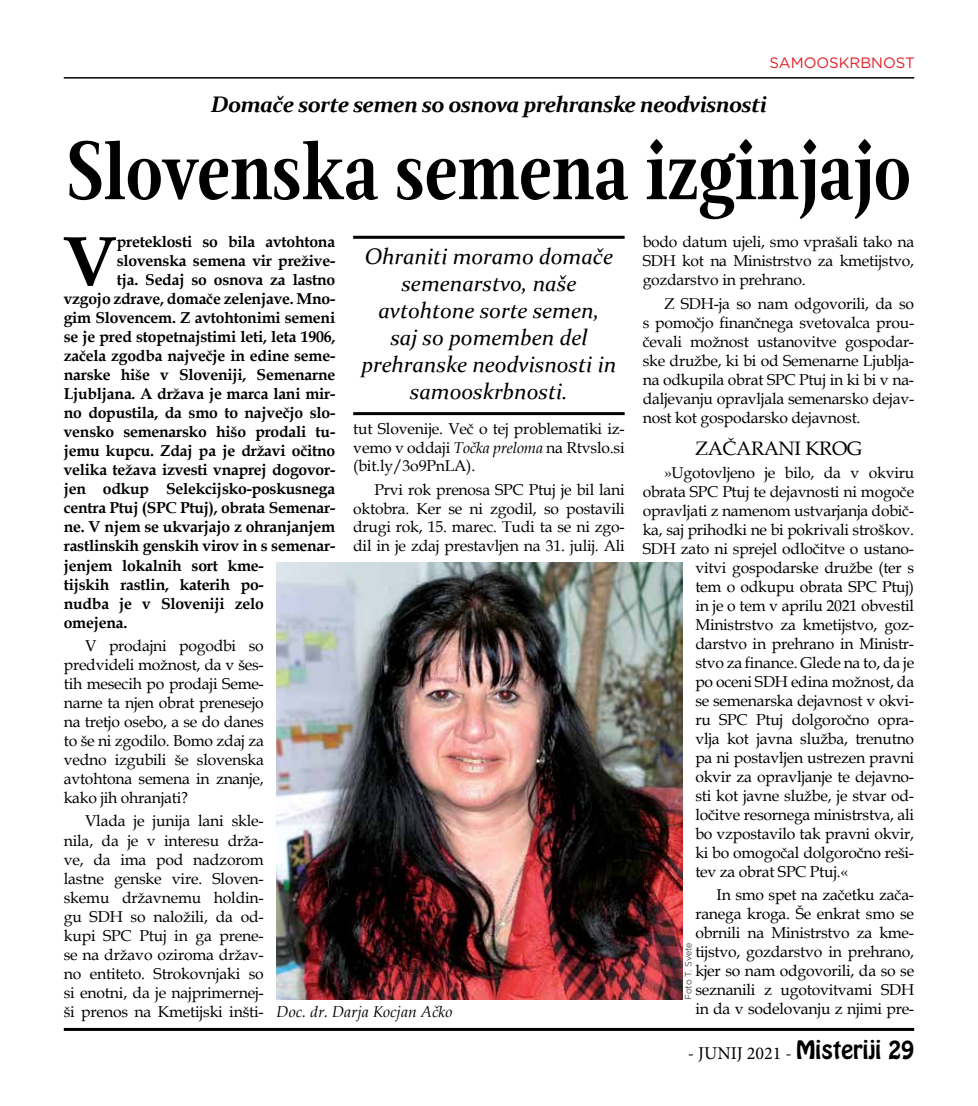
<style>
.page{position:relative;width:978px;height:1106px;background:#fff}
.page>*{position:absolute;margin:0;border:0;box-sizing:border-box;transform-origin:0 0}
.t1{font:700 82.5px "Magneta";color:#000;scale:.82 1}
.t2{font:700 70.2px "Book Antiqua";color:#000}
.t3{font:italic 22.5px/27px "Constantia";color:#000;text-align:center}
.t4{font:italic 700 22.5px "Constantia";letter-spacing:-.03em;color:#000}
.t5{font:19.5px "Book Antiqua";letter-spacing:-.015em;color:#000}
.t6{font:18px "Minion Pro";color:#000}
.t7{font:15.75px/19px "Book Antiqua";letter-spacing:-.015em;color:#000;text-align:justify}
.t8{font:700 15.75px "Book Antiqua";letter-spacing:-.015em;color:#000}
.t9{font:italic 15.75px "Book Antiqua";color:#000}
.t10{font:15px "Gotham";color:#e31f27}
.t11{font:300 9px "Gotham";letter-spacing:-.015em;color:#000}
.s1{font-style:italic}
.s2{font-family:"Hobo Std";font-size:22.5px}
</style>
<div class="page">
<hr style="left:64px;top:77px;width:850px;height:2px;background:#000">
<hr style="left:64px;top:1027px;width:850px;height:3px;background:#000">
<hr style="left:353px;top:236px;width:272px;height:3px;background:#000">
<hr style="left:353px;top:412px;width:272px;height:3px;background:#000">
<img style="left:277px;top:562px;width:406px;height:437px">
<p class="t10" style="left:769px;top:53px;width:147px">SAMOOSKRBNOST</p>
<h3 class="t4" style="left:211px;top:88px;width:558px">Domače sorte semen so osnova prehranske neodvisnosti</h3>
<h1 class="t1" style="left:67px;top:112px;width:1031px">Slovenska semena izginjajo</h1>
<h2 class="t2" style="left:63px;top:213px;width:56px">V</h2>
<p class="t8" style="left:117px;top:231px;width:220px">preteklosti so bila avtohtona</p>
<h3 class="t3" style="left:361px;top:242px;width:256px">Ohraniti moramo domače semenarstvo, naše avtohtone sorte semen,<br>saj so pomemben del prehranske neodvisnosti in samooskrbnosti.</h3>
<p class="t8" style="left:117px;top:250px;width:220px">slovenska semena vir prežive-</p>
<p class="t8" style="left:117px;top:269px;width:220px">tja. Sedaj so osnova za lastno</p>
<p class="t8" style="left:64px;top:288px;width:273px">vzgojo zdrave, domače zelenjave. Mno-</p>
<p class="t8" style="left:64px;top:307px;width:273px">gim Slovencem. Z avtohtonimi semeni</p>
<p class="t8" style="left:64px;top:326px;width:273px">se je pred stopetnajstimi leti, leta 1906,</p>
<p class="t8" style="left:64px;top:345px;width:273px">začela zgodba največje in edine seme-</p>
<p class="t8" style="left:64px;top:364px;width:273px">narske hiše v Sloveniji, Semenarne</p>
<p class="t8" style="left:64px;top:383px;width:273px">Ljubljana. A država je marca lani mir-</p>
<p class="t8" style="left:64px;top:402px;width:273px">no dopustila, da smo to največjo slo-</p>
<p class="t8" style="left:64px;top:421px;width:273px">vensko semenarsko hišo prodali tu-</p>
<p class="t8" style="left:64px;top:440px;width:273px">jemu kupcu. Zdaj pa je državi očitno</p>
<p class="t8" style="left:64px;top:459px;width:273px">velika težava izvesti vnaprej dogovor-</p>
<p class="t8" style="left:64px;top:478px;width:273px">jen odkup Selekcijsko-poskusnega</p>
<p class="t8" style="left:64px;top:497px;width:273px">centra Ptuj (SPC Ptuj), obrata Semenar-</p>
<p class="t8" style="left:64px;top:516px;width:273px">ne. V njem se ukvarjajo z ohranjanjem</p>
<p class="t8" style="left:64px;top:535px;width:273px">rastlinskih genskih virov in s semenar-</p>
<p class="t8" style="left:64px;top:554px;width:202px">jenjem lokalnih sort kme-</p>
<p class="t8" style="left:64px;top:573px;width:202px">tijskih rastlin, katerih po-</p>
<p class="t8" style="left:64px;top:592px;width:202px">nudba je v Sloveniji zelo</p>
<p class="t8" style="left:64px;top:611px;width:65px">omejena.</p>
<p class="t7" style="left:64px;top:635px;width:202px;text-indent:21px">V prodajni pogodbi so predvideli možnost, da v šes&shy;tih mesecih po prodaji Seme&shy;narne ta njen obrat prenesejo na tretjo osebo, a se do danes to še ni zgodilo. Bomo zdaj za vedno izgubili še slovenska avtohtona semena in znanje, kako jih ohranjati?</p>
<p class="t7" style="left:64px;top:811px;width:202px;text-indent:21px">Vlada je junija lani skle&shy;nila, da je v interesu drža&shy;ve, da ima pod nadzorom lastne genske vire. Sloven&shy;skemu državnemu holdin&shy;gu SDH so naložili, da od&shy;kupi SPC Ptuj in ga prene&shy;se na državo oziroma držav&shy;no entiteto. Strokovnjaki so si enotni, da je najprimernej&shy;ši prenos na Kmetijski inšti-</p>
<p class="t7" style="left:353px;top:418px;width:273px">tut Slovenije. Več o tej problematiki iz&shy;vemo v oddaji <span class="s1">Točka preloma</span> na Rtvslo.si (bit.ly/3o9PnLA).</p>
<p class="t7" style="left:353px;top:479px;width:273px;text-indent:21px">Prvi rok prenosa SPC Ptuj je bil lani oktobra. Ker se ni zgodil, so postavili drugi rok, 15. marec. Tudi ta se ni zgo&shy;dil in je zdaj prestavljen na 31. julij. Ali</p>
<p class="t9" style="left:277px;top:1000px;width:177px">Doc. dr. Darja Kocjan Ačko</p>
<p class="t7" style="left:643px;top:232px;width:273px">bodo datum ujeli, smo vprašali tako na SDH kot na Ministrstvo za kmetijstvo, gozdarstvo in prehrano.</p>
<p class="t7" style="left:643px;top:293px;width:273px;text-indent:21px">Z SDH-ja so nam odgovorili, da so s pomočjo finančnega svetovalca prou&shy;čevali možnost ustanovitve gospodar&shy;ske družbe, ki bi od Semenarne Ljublja&shy;na odkupila obrat SPC Ptuj in ki bi v na&shy;daljevanju opravljala semenarsko dejav&shy;nost kot gospodarsko dejavnost.</p>
<p class="t5" style="left:695px;top:434px;width:168px">ZAČARANI KROG</p>
<p class="t7" style="left:664px;top:462px;width:252px">»Ugotovljeno je bilo, da v okviru</p>
<p class="t7" style="left:643px;top:481px;width:273px">obrata SPC Ptuj te dejavnosti ni mogoče</p>
<p class="t7" style="left:643px;top:500px;width:273px">opravljati z namenom ustvarjanja dobič-</p>
<p class="t7" style="left:643px;top:519px;width:273px">ka, saj prihodki ne bi pokrivali stroškov.</p>
<p class="t7" style="left:643px;top:538px;width:273px">SDH zato ni sprejel odločitve o ustano-</p>
<p class="t7" style="left:695px;top:557px;width:220px">vitvi gospodarske družbe (ter s</p>
<p class="t7" style="left:695px;top:576px;width:220px">tem o odkupu obrata SPC Ptuj)</p>
<p class="t7" style="left:695px;top:595px;width:220px">in je o tem v aprilu 2021 obvestil</p>
<p class="t7" style="left:695px;top:614px;width:220px">Ministrstvo za kmetijstvo, goz-</p>
<p class="t7" style="left:695px;top:633px;width:220px">darstvo in prehrano in Ministr-</p>
<p class="t7" style="left:695px;top:652px;width:220px">stvo za finance. Glede na to, da je</p>
<p class="t7" style="left:695px;top:671px;width:220px">po oceni SDH edina možnost, da</p>
<p class="t7" style="left:695px;top:690px;width:220px">se semenarska dejavnost v okvi-</p>
<p class="t7" style="left:695px;top:709px;width:220px">ru SPC Ptuj dolgoročno opra-</p>
<p class="t7" style="left:695px;top:728px;width:220px">vlja kot javna služba, trenutno</p>
<p class="t7" style="left:695px;top:747px;width:220px">pa ni postavljen ustrezen pravni</p>
<p class="t7" style="left:695px;top:766px;width:220px">okvir za opravljanje te dejavno-</p>
<p class="t7" style="left:695px;top:785px;width:220px">sti kot javne službe, je stvar od-</p>
<p class="t7" style="left:695px;top:804px;width:220px">ločitve resornega ministrstva, ali</p>
<p class="t7" style="left:695px;top:823px;width:220px">bo vzpostavilo tak pravni okvir,</p>
<p class="t7" style="left:695px;top:842px;width:220px">ki bo omogočal dolgoročno reši-</p>
<p class="t7" style="left:695px;top:861px;width:155px">tev za obrat SPC Ptuj.«</p>
<p class="t7" style="left:695px;top:884px;width:220px;text-indent:21px">In smo spet na začetku zača&shy;ranega kroga. Še enkrat smo se obrnili na Ministrstvo za kme&shy;tijstvo, gozdarstvo in prehrano, kjer so nam odgovorili, da so se seznanili z ugotovitvami SDH in da v sodelovanju z njimi pre-</p>
<p class="t11" style="left:683px;top:1000px;width:59px;rotate:-90deg">Foto T. Svete</p>
<p class="t6" style="left:688px;top:1040px;width:228px">- JUNIJ 2021 - <span class="s2">Misteriji 29</span></p>
</div>
